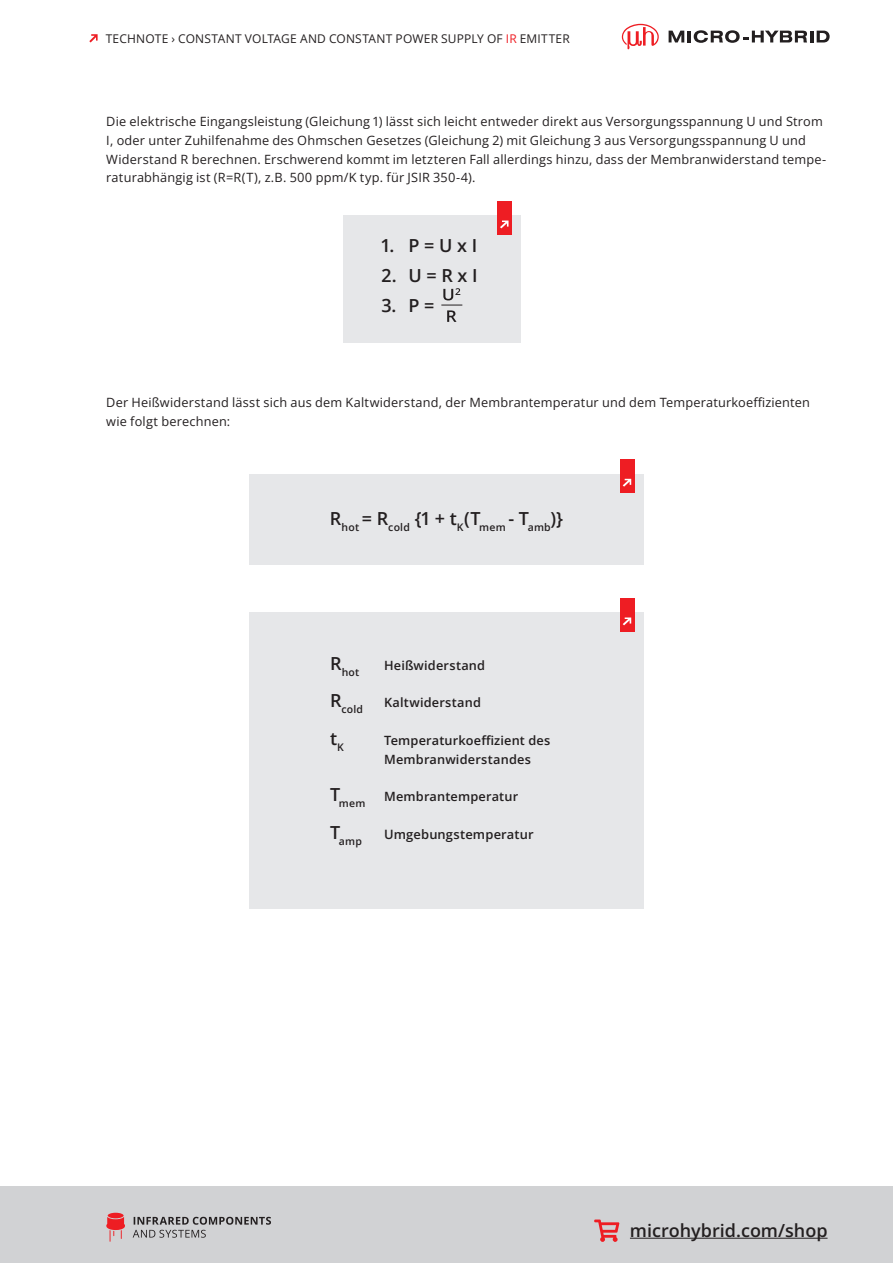
<style>
.page{position:relative;width:893px;height:1263px;background:#fff}
.page>*{position:absolute;margin:0;border:0;box-sizing:border-box;transform-origin:0 0}
.t1{font:600 18px "Open Sans";color:#231f20}
.t2{font:600 12.9px "Open Sans";letter-spacing:.01em;color:#231f20}
.t3{font:12.75px/18.8px "Open Sans";letter-spacing:.015em;color:#231f20}
.t4{font:600 12.75px/18.8px "Open Sans";letter-spacing:.015em;color:#231f20}
.t5{font:12px "Open Sans";letter-spacing:.015em;color:#231f20}
.t6{font:600 10.5px "Open Sans";letter-spacing:.02em;color:#231f20}
.s1{color:#ee1d23}
</style>
<div class="page">
<svg style="left:89px;top:34px;width:9px;height:9px"></svg>
<svg style="left:669px;top:30px;width:161px;height:13px"></svg>
<svg style="left:622px;top:24px;width:37px;height:25px"></svg>
<div style="left:0;top:1186px;width:893px;height:77px;background:#d1d2d4"></div>
<svg style="left:594px;top:1219px;width:25px;height:23px"></svg>
<hr style="left:630px;top:1238px;width:197px;height:1px;background:#231f20">
<div style="left:108px;top:1213px;width:16px;height:5px;background:#ee1d23;border-radius:50%"></div>
<svg style="left:106px;top:1217px;width:19px;height:25px"></svg>
<svg style="left:133px;top:1217px;width:138px;height:21px"></svg>
<div style="left:343px;top:216px;width:178px;height:127px;background:#e6e7e9"></div>
<div style="left:497px;top:201px;width:15px;height:33px;background:#ee1d23"></div>
<svg style="left:500px;top:221px;width:8px;height:7px"></svg>
<svg style="left:441px;top:288px;width:21px;height:34px"></svg>
<div style="left:249px;top:474px;width:395px;height:90px;background:#e6e7e9"></div>
<div style="left:620px;top:459px;width:14px;height:34px;background:#ee1d23"></div>
<svg style="left:623px;top:479px;width:8px;height:8px"></svg>
<div style="left:249px;top:612px;width:395px;height:297px;background:#e6e7e9"></div>
<div style="left:620px;top:598px;width:14px;height:33px;background:#ee1d23"></div>
<svg style="left:623px;top:617px;width:8px;height:8px"></svg>
<p class="t5" style="left:106px;top:30px;width:466px">TECHNOTE › CONSTANT VOLTAGE AND CONSTANT POWER SUPPLY OF <span class="s1">IR</span> EMITTER</p>
<p class="t3" style="left:106px;top:112px;width:721px">Die elektrische Eingangsleistung (Gleichung 1) lässt sich leicht entweder direkt aus Versorgungsspannung U und Strom I, oder unter Zuhilfenahme des Ohmschen Gesetzes (Gleichung 2) mit Gleichung 3 aus Versorgungsspannung U und Widerstand R berechnen. Erschwerend kommt im letzteren Fall allerdings hinzu, dass der Membranwiderstand tempe&shy;raturabhängig ist (R=R(T), z.B. 500 ppm/K typ. für JSIR 350-4).</p>
<h1 class="t1" style="left:381px;top:233px;width:97px">1. P = U x I</h1>
<h1 class="t1" style="left:381px;top:263px;width:98px">2. U = R x I</h1>
<h1 class="t1" style="left:381px;top:293px;width:55px">3. P =</h1>
<p class="t3" style="left:106px;top:393px;width:705px">Der Heißwiderstand lässt sich aus dem Kaltwiderstand, der Membrantemperatur und dem Temperaturkoeffizienten wie folgt berechnen:</p>
<p class="t6" style="left:330px;top:519px;width:235px"><sup>R</sup>hot <sup>=</sup> <sup>R</sup>cold <sup>{1</sup> <sup>+</sup> <sup>t</sup>K<sup>(T</sup>mem <sup>-</sup> <sup>T</sup>amb<sup>)}</sup></p>
<p class="t6" style="left:330px;top:665px;width:31px"><sup>R</sup>hot</p>
<p class="t4" style="left:384px;top:656px;width:103px">Heißwiderstand</p>
<p class="t6" style="left:330px;top:702px;width:35px"><sup>R</sup>cold</p>
<p class="t4" style="left:384px;top:693px;width:98px">Kaltwiderstand</p>
<h1 class="t1" style="left:330px;top:726px;width:15px">t<sub>K</sub></h1>
<p class="t4" style="left:384px;top:731px;width:168px">Temperaturkoeffizient des<br>Membranwiderstandes</p>
<p class="t6" style="left:330px;top:796px;width:37px"><sup>T</sup>mem</p>
<p class="t4" style="left:384px;top:787px;width:136px">Membrantemperatur</p>
<p class="t6" style="left:330px;top:834px;width:33px"><sup>T</sup>amp</p>
<p class="t2" style="left:384px;top:825px;width:151px">Umgebungstemperatur</p>
<h1 class="t1" style="left:630px;top:1218px;width:199px">microhybrid.com/shop</h1>
</div>
